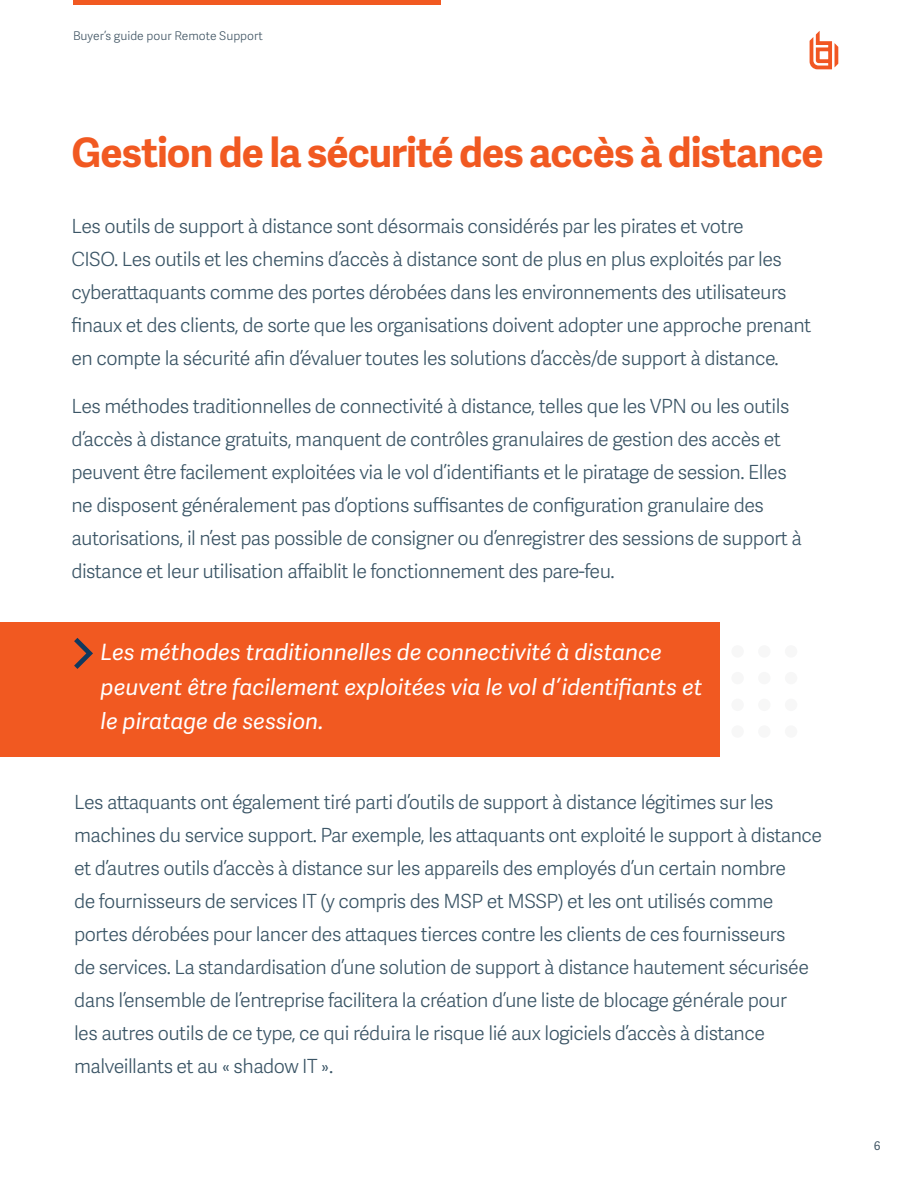
<style>
.page{position:relative;width:918px;height:1188px;background:#fff}
.page>*{position:absolute;margin:0;border:0;box-sizing:border-box;transform-origin:0 0}
.t1{font:700 40.5px "Adelle Sans";letter-spacing:-.025em;color:#f15921}
.t2{font:italic 22.5px/34.5px "Adelle Sans";letter-spacing:-.005em;color:#fff}
.t3{font:300 19.5px/33px "Adelle Sans";letter-spacing:-.025em;color:#3b5566}
.t4{font:300 12px "Adelle Sans";color:#415564}
.t5{font:12px "Adelle Sans";color:#415564}
</style>
<div class="page">
<div style="left:731px;top:672px;width:13px;height:12px;background:#f7f7f7;border-radius:50%"></div>
<div style="left:785px;top:672px;width:12px;height:12px;background:#f7f7f7;border-radius:50%"></div>
<div style="left:731px;top:725px;width:13px;height:13px;background:#f7f7f7;border-radius:50%"></div>
<div style="left:785px;top:725px;width:12px;height:13px;background:#f7f7f7;border-radius:50%"></div>
<div style="left:758px;top:672px;width:13px;height:12px;background:#f7f7f7;border-radius:50%"></div>
<div style="left:758px;top:725px;width:13px;height:13px;background:#f7f7f7;border-radius:50%"></div>
<div style="left:758px;top:645px;width:13px;height:13px;background:#f7f7f7;border-radius:50%"></div>
<div style="left:758px;top:699px;width:13px;height:12px;background:#f7f7f7;border-radius:50%"></div>
<div style="left:731px;top:645px;width:13px;height:13px;background:#f7f7f7;border-radius:50%"></div>
<div style="left:785px;top:645px;width:12px;height:13px;background:#f7f7f7;border-radius:50%"></div>
<div style="left:731px;top:699px;width:13px;height:12px;background:#f7f7f7;border-radius:50%"></div>
<div style="left:785px;top:699px;width:12px;height:12px;background:#f7f7f7;border-radius:50%"></div>
<div style="left:0;top:622px;width:720px;height:135px;background:#f15921"></div>
<svg style="left:810px;top:31px;width:28px;height:38px"></svg>
<hr style="left:73px;top:0;width:368px;height:4px;background:#f15921">
<svg style="left:74px;top:638px;width:19px;height:31px"></svg>
<p class="t4" style="left:73px;top:27px;width:191px">Buyer’s guide pour Remote Support</p>
<p class="t1" style="left:71px;top:123px;width:754px">Gestion de la sécurité des accès à distance</p>
<p class="t3" style="left:71px;top:209px;width:741px">Les outils de support à distance sont désormais considérés par les pirates et votre<br>CISO. Les outils et les chemins d’accès à distance sont de plus en plus exploités par les cyberattaquants comme des portes dérobées dans les environnements des utilisateurs finaux et des clients, de sorte que les organisations doivent adopter une approche prenant en compte la sécurité afin d’évaluer toutes les solutions d’accès/de support à distance.</p>
<p class="t3" style="left:71px;top:389px;width:732px">Les méthodes traditionnelles de connectivité à distance, telles que les VPN ou les outils d’accès à distance gratuits, manquent de contrôles granulaires de gestion des accès et peuvent être facilement exploitées via le vol d’identifiants et le piratage de session. Elles ne disposent généralement pas d’options suffisantes de configuration granulaire des autorisations, il n’est pas possible de consigner ou d’enregistrer des sessions de support à distance et leur utilisation affaiblit le fonctionnement des pare-feu.</p>
<p class="t2" style="left:101px;top:636px;width:603px">Les méthodes traditionnelles de connectivité à distance peuvent être facilement exploitées via le vol d’identifiants et le piratage de session.</p>
<p class="t3" style="left:74px;top:785px;width:750px">Les attaquants ont également tiré parti d’outils de support à distance légitimes sur les machines du service support. Par exemple, les attaquants ont exploité le support à distance et d’autres outils d’accès à distance sur les appareils des employés d’un certain nombre<br>de fournisseurs de services IT (y compris des MSP et MSSP) et les ont utilisés comme portes dérobées pour lancer des attaques tierces contre les clients de ces fournisseurs<br>de services. La standardisation d’une solution de support à distance hautement sécurisée dans l’ensemble de l’entreprise facilitera la création d’une liste de blocage générale pour<br>les autres outils de ce type, ce qui réduira le risque lié aux logiciels d’accès à distance malveillants et au « shadow IT ».</p>
<p class="t5" style="left:874px;top:1137px;width:8px">6</p>
</div>
